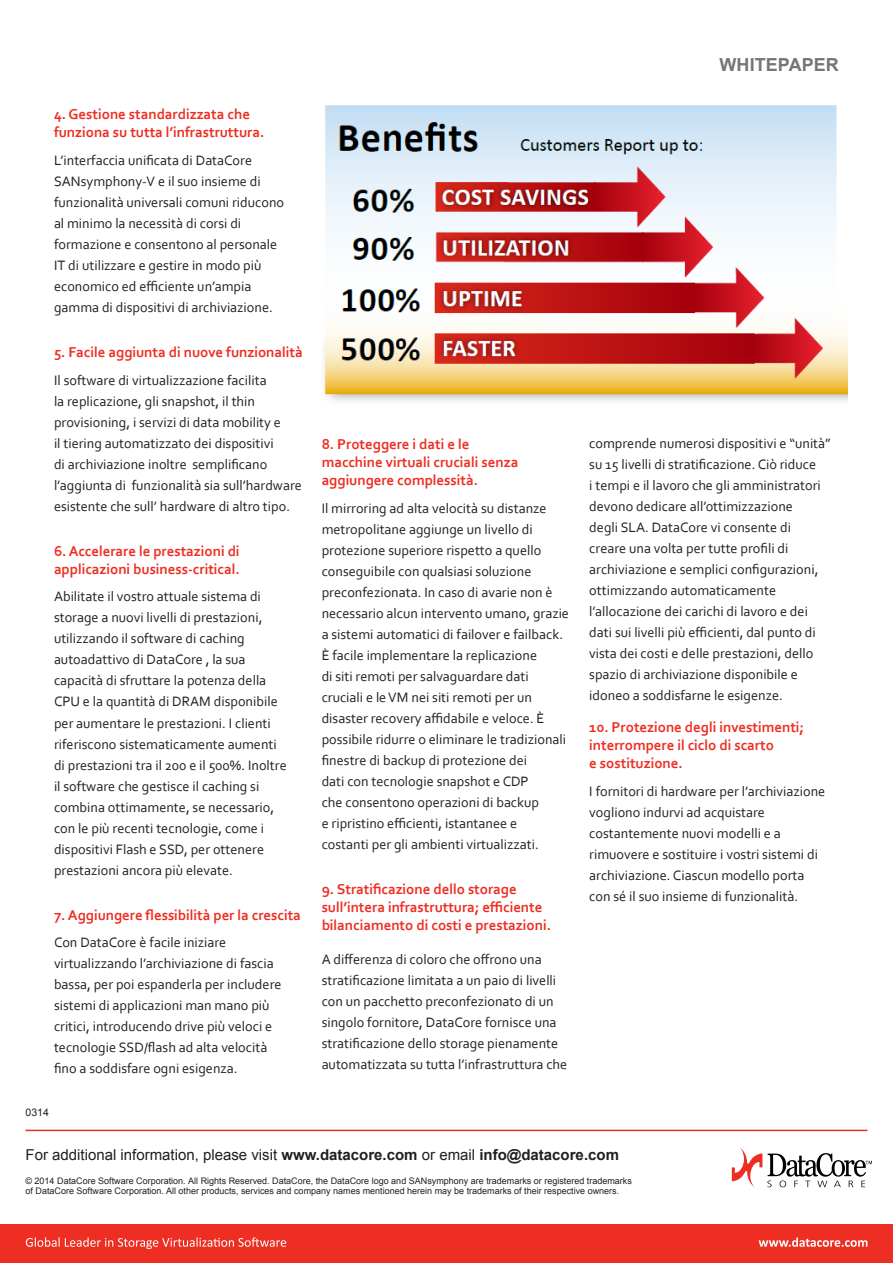
<style>
.page{position:relative;width:893px;height:1263px;background:#fff}
.page>*{position:absolute;margin:0;border:0;box-sizing:border-box;transform-origin:0 0}
.Page_title_-_left{font:700 18px "Arial";letter-spacing:.005em;color:#757578}
.Section_title{font:700 15px/18px "Corbel";letter-spacing:-.005em;color:#ee2e22}
.t1{font:15px "Arial";color:#231f20}
.Section_title-2{font:14.25px/21px "Corbel";color:#231f20}
.Document_date{font:10.5px "Arial";color:#231f20}
.t2{font:9px/10.8px "Arial";color:#231f20}
.s1{font-weight:700}
</style>
<div class="page">
<hr style="left:26px;top:1130px;width:841px;height:1px;background:#ee2e22">
<svg style="left:732px;top:1148px;width:140px;height:39px"></svg>
<div style="left:0;top:1225px;width:893px;height:38px;background:#ee2e22"></div>
<svg style="left:759px;top:1237px;width:108px;height:10px"></svg>
<svg style="left:26px;top:1237px;width:260px;height:12px"></svg>
<img style="left:324px;top:105px;width:524px;height:296px">
<p class="Section_title" style="left:54px;top:105px;width:212px">4. Gestione standardizzata che funziona su tutta l’infrastruttura.</p>
<p class="Section_title-2" style="left:54px;top:149px;width:232px">L’interfaccia unificata di DataCore SANsymphony-V e il suo insieme di funzionalità universali comuni riducono al minimo la necessità di corsi di formazione e consentono al personale IT di utilizzare e gestire in modo più economico ed efficiente un’ampia gamma di dispositivi di archiviazione.</p>
<p class="Section_title" style="left:54px;top:343px;width:250px">5. Facile aggiunta di nuove funzionalità</p>
<p class="Section_title-2" style="left:54px;top:369px;width:249px">Il software di virtualizzazione facilita<br>la replicazione, gli snapshot, il thin provisioning, i servizi di data mobility e<br>il tiering automatizzato dei dispositivi<br>di archiviazione inoltre semplificano l’aggiunta di funzionalità sia sull’hardware esistente che sull’ hardware di altro tipo.</p>
<p class="Section_title" style="left:54px;top:541px;width:187px">6. Accelerare le prestazioni di applicazioni business-critical.</p>
<p class="Section_title-2" style="left:54px;top:586px;width:234px">Abilitate il vostro attuale sistema di storage a nuovi livelli di prestazioni, utilizzando il software di caching autoadattivo di DataCore , la sua capacità di sfruttare la potenza della CPU e la quantità di DRAM disponibile per aumentare le prestazioni. I clienti riferiscono sistematicamente aumenti di prestazioni tra il 200 e il 500%. Inoltre il software che gestisce il caching si combina ottimamente, se necessario, con le più recenti tecnologie, come i dispositivi Flash e SSD, per ottenere prestazioni ancora più elevate.</p>
<p class="Section_title" style="left:54px;top:905px;width:249px">7. Aggiungere flessibilità per la crescita</p>
<p class="Section_title-2" style="left:54px;top:932px;width:229px">Con DataCore è facile iniziare virtualizzando l’archiviazione di fascia bassa, per poi espanderla per includere sistemi di applicazioni man mano più critici, introducendo drive più veloci e tecnologie SSD/flash ad alta velocità fino a soddisfare ogni esigenza.</p>
<p class="Document_date" style="left:26px;top:1105px;width:25px">0314</p>
<p class="Section_title" style="left:322px;top:435px;width:198px">8. Proteggere i dati e le macchine virtuali cruciali senza aggiungere complessità.</p>
<p class="Section_title-2" style="left:322px;top:497px;width:249px">Il mirroring ad alta velocità su distanze metropolitane aggiunge un livello di protezione superiore rispetto a quello conseguibile con qualsiasi soluzione preconfezionata. In caso di avarie non è necessario alcun intervento umano, grazie a sistemi automatici di failover e failback.<br>È facile implementare la replicazione<br>di siti remoti per salvaguardare dati cruciali e le VM nei siti remoti per un disaster recovery affidabile e veloce. È possibile ridurre o eliminare le tradizionali finestre di backup di protezione dei<br>dati con tecnologie snapshot e CDP<br>che consentono operazioni di backup<br>e ripristino efficienti, istantanee e<br>costanti per gli ambienti virtualizzati.</p>
<p class="Section_title" style="left:322px;top:879px;width:231px">9. Stratificazione dello storage sull’intera infrastruttura; efficiente bilanciamento di costi e prestazioni.</p>
<p class="Section_title-2" style="left:322px;top:949px;width:247px">A differenza di coloro che offrono una stratificazione limitata a un paio di livelli con un pacchetto preconfezionato di un singolo fornitore, DataCore fornisce una stratificazione dello storage pienamente automatizzata su tutta l’infrastruttura che</p>
<p class="Page_title_-_left" style="left:719px;top:52px;width:121px">WHITEPAPER</p>
<p class="Section_title-2" style="left:589px;top:433px;width:243px">comprende numerosi dispositivi e “unità” su 15 livelli di stratificazione. Ciò riduce<br>i tempi e il lavoro che gli amministratori devono dedicare all’ottimizzazione<br>degli SLA. DataCore vi consente di creare una volta per tutte profili di archiviazione e semplici configurazioni, ottimizzando automaticamente l’allocazione dei carichi di lavoro e dei dati sui livelli più efficienti, dal punto di vista dei costi e delle prestazioni, dello spazio di archiviazione disponibile e idoneo a soddisfarne le esigenze.</p>
<p class="Section_title" style="left:589px;top:718px;width:217px">10. Protezione degli investimenti; interrompere il ciclo di scarto<br>e sostituzione.</p>
<p class="Section_title-2" style="left:589px;top:780px;width:237px">I fornitori di hardware per l’archiviazione vogliono indurvi ad acquistare costantemente nuovi modelli e a rimuovere e sostituire i vostri sistemi di archiviazione. Ciascun modello porta con sé il suo insieme di funzionalità.</p>
<p class="t1" style="left:26px;top:1144px;width:595px">For additional information, please visit <span class="s1">www.datacore.com</span> or email <span class="s1">info@datacore.com</span></p>
<p class="t2" style="left:26px;top:1175px;width:608px">© 2014 DataCore Software Corporation. All Rights Reserved. DataCore, the DataCore logo and SANsymphony are trademarks or registered trademarks of DataCore Software Corporation. All other products, services and company names mentioned herein may be trademarks of their respective owners.</p>
</div>
